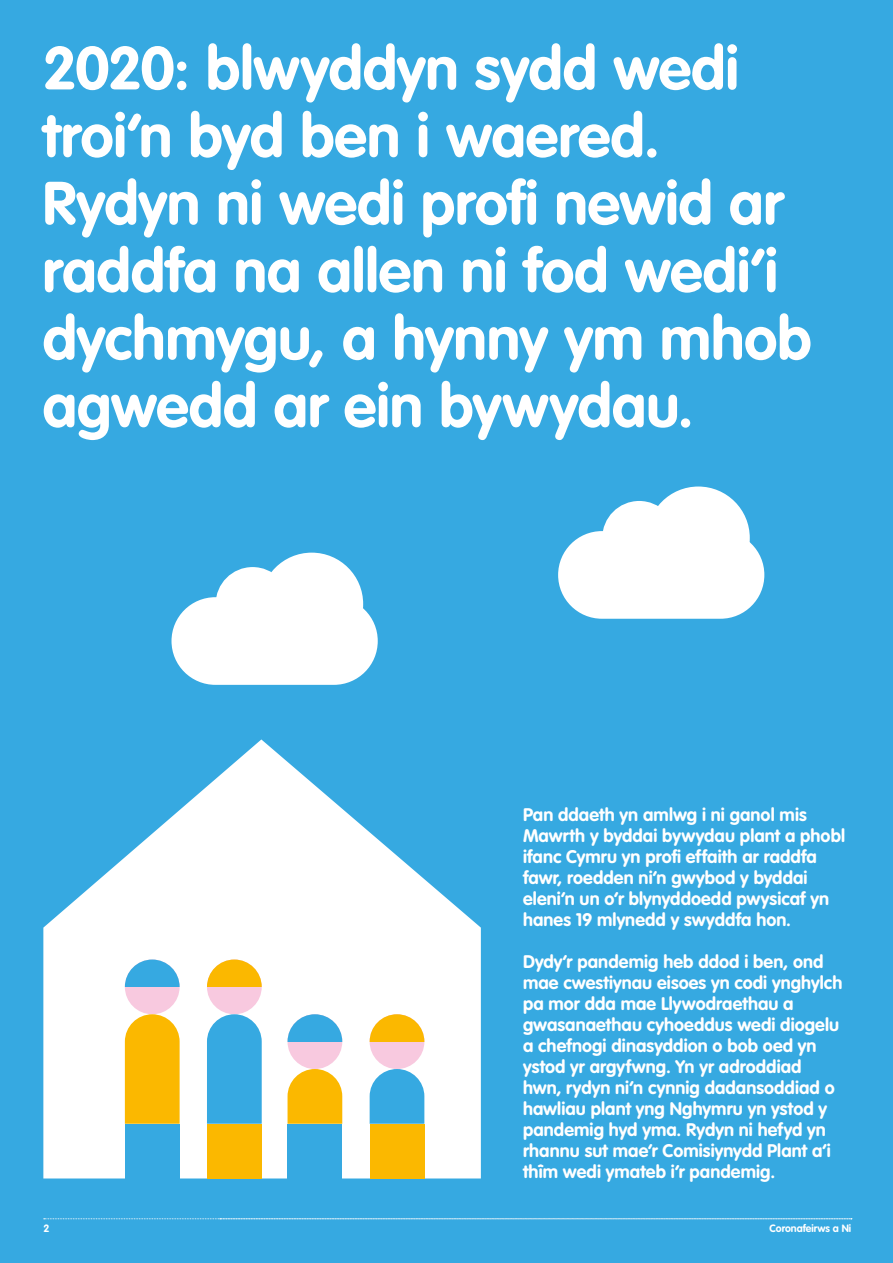
<style>
.page{position:relative;width:893px;height:1263px;background:#36a9e1}
.page>*{position:absolute;margin:0;border:0;box-sizing:border-box;transform-origin:0 0}
.t1{font:700 60px/67.5px "VAG Rounded";letter-spacing:-.005em;color:#fff}
.t2{font:700 18px/21px "VAG Rounded";letter-spacing:.005em;color:#fff}
.t3{font:700 10.5px "VAG Rounded";color:#fff}
</style>
<div class="page">
<svg style="left:43px;top:739px;width:438px;height:439px;fill:#fff"></svg>
<div style="left:171px;top:597px;width:207px;height:88px;background:#fff;border-radius:44px"></div>
<div style="left:260px;top:553px;width:103px;height:102px;background:#fff;border-radius:51px"></div>
<div style="left:216px;top:567px;width:74px;height:74px;background:#fff;border-radius:50%"></div>
<div style="left:558px;top:531px;width:206px;height:88px;background:#fff;border-radius:44px"></div>
<div style="left:647px;top:486px;width:103px;height:103px;background:#fff;border-radius:51px"></div>
<div style="left:602px;top:501px;width:74px;height:74px;background:#fff;border-radius:50%"></div>
<div style="left:125px;top:959px;width:55px;height:55px;background:#f8c9df;border-radius:50%"></div>
<div style="left:207px;top:959px;width:55px;height:55px;background:#f8c9df;border-radius:50%"></div>
<div style="left:288px;top:1014px;width:54px;height:55px;background:#f8c9df;border-radius:50%"></div>
<svg style="left:125px;top:1014px;width:55px;height:110px;background:#fbbc10"></svg>
<svg style="left:207px;top:1014px;width:55px;height:110px"></svg>
<svg style="left:288px;top:1069px;width:54px;height:55px;background:#fbbf1b"></svg>
<svg style="left:370px;top:1069px;width:54px;height:55px"></svg>
<div style="left:125px;top:1124px;width:55px;height:54px;background:#36a9e1"></div>
<div style="left:207px;top:1124px;width:55px;height:54px;background:#fbb800"></div>
<div style="left:288px;top:1124px;width:54px;height:54px;background:#36a9e1"></div>
<div style="left:370px;top:1124px;width:54px;height:54px;background:#fbb800"></div>
<svg style="left:125px;top:959px;width:55px;height:28px;background:#65bce7"></svg>
<svg style="left:207px;top:959px;width:55px;height:28px;background:#fbc83b"></svg>
<svg style="left:288px;top:1014px;width:54px;height:28px;background:#60bae7"></svg>
<div style="left:370px;top:1014px;width:54px;height:55px;background:#f8c9df;border-radius:50%"></div>
<svg style="left:370px;top:1014px;width:54px;height:28px;background:#fbc635"></svg>
<svg style="left:44px;top:1218px;width:808px;height:1px"></svg>
<h1 class="t1" style="left:43px;top:34px;width:771px">2020: blwyddyn sydd wedi troi’n byd ben i waered.<br>Rydyn ni wedi profi newid ar raddfa na allen ni fod wedi’i dychmygu, a hynny ym mhob agwedd ar ein bywydau.</h1>
<p class="t2" style="left:523px;top:804px;width:324px">Pan ddaeth yn amlwg i ni ganol mis Mawrth y byddai bywydau plant a phobl ifanc Cymru yn profi effaith ar raddfa fawr, roedden ni’n gwybod y byddai eleni’n un o’r blynyddoedd pwysicaf yn hanes 19 mlynedd y swyddfa hon.</p>
<p class="t2" style="left:523px;top:951px;width:321px">Dydy’r pandemig heb ddod i ben, ond mae cwestiynau eisoes yn codi ynghylch pa mor dda mae Llywodraethau a gwasanaethau cyhoeddus wedi diogelu a chefnogi dinasyddion o bob oed yn ystod yr argyfwng. Yn yr adroddiad hwn, rydyn ni’n cynnig dadansoddiad o hawliau plant yng Nghymru yn ystod y pandemig hyd yma. Rydyn ni hefyd yn rhannu sut mae’r Comisiynydd Plant a’i thîm wedi ymateb i’r pandemig.</p>
<p class="t3" style="left:43px;top:1222px;width:8px">2</p>
<p class="t3" style="left:769px;top:1222px;width:83px">Coronafeirws a Ni</p>
</div>
